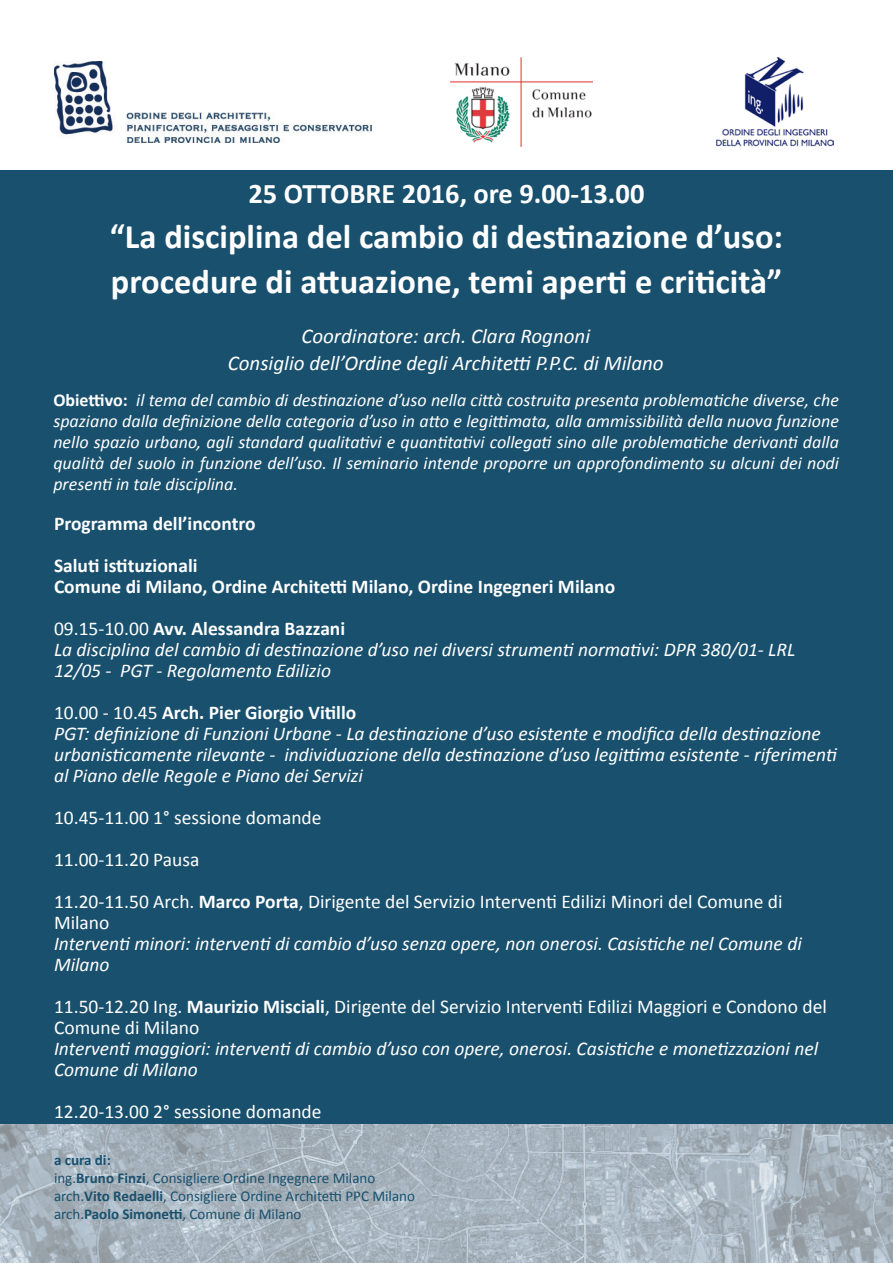
<style>
.page{position:relative;width:893px;height:1263px;background:#fff}
.page>*{position:absolute;margin:0;border:0;box-sizing:border-box;transform-origin:0 0}
.t1{font:700 34.5px/45px "Calibri";color:#fff}
.t2{font:700 28.5px "Calibri";color:#fff}
.t3{font:italic 21px "Calibri";color:#fff}
.t4{font:italic 19.5px/21px "Calibri";color:#fff}
.t5{font:19.5px/21px "Calibri";color:#fff}
.t6{font:700 19.5px "Calibri";color:#fff}
.t7{font:italic 18px/21px "Calibri";color:#fff;text-align:justify}
.t8{font:15px "Calibri";color:#19506d}
.t9{font:700 15px "Calibri";color:#19506d}
.s1{font-weight:700;font-style:normal}
.s2{font-weight:400}
.s3{font-style:normal}
.s4{font-weight:700}
</style>
<div class="page">
<div style="left:0;top:170px;width:893px;height:954px;background:#19506d"></div>
<img style="left:54px;top:62px;width:318px;height:81px">
<img style="left:451px;top:58px;width:141px;height:88px">
<img style="left:716px;top:58px;width:118px;height:89px">
<img style="left:0;top:1124px;width:893px;height:139px">
<p class="t2" style="left:248px;top:175px;width:397px">25 OTTOBRE 2016, ore 9.00-13.00</p>
<p class="t1" style="left:110px;top:214px;width:675px">“La disciplina del cambio di destinazione d’uso: procedure di attuazione, temi aperti e criticità”</p>
<p class="t3" style="left:301px;top:322px;width:290px">Coordinatore: arch. Clara Rognoni</p>
<p class="t3" style="left:228px;top:349px;width:437px">Consiglio dell’Ordine degli Architetti P.P.C. di Milano</p>
<p class="t7" style="left:53px;top:389px;width:787px"><span class="s1">Obiettivo:</span> il tema del cambio di destinazione d’uso nella città costruita presenta problematiche diverse, che spaziano dalla definizione della categoria d’uso in atto e legittimata, alla ammissibilità della nuova funzione nello spazio urbano, agli standard qualitativi e quantitativi collegati sino alle problematiche derivanti dalla qualità del suolo in funzione dell’uso. Il seminario intende proporre un approfondimento su alcuni dei nodi presenti in tale disciplina.</p>
<p class="t6" style="left:54px;top:511px;width:203px">Programma dell’incontro</p>
<p class="t6" style="left:54px;top:553px;width:145px">Saluti istituzionali</p>
<p class="t6" style="left:54px;top:574px;width:563px">Comune di Milano, Ordine Architetti Milano, Ordine Ingegneri Milano</p>
<p class="t6" style="left:54px;top:616px;width:293px"><span class="s2">09.15-10.00</span> Avv. Alessandra Bazzani</p>
<p class="t4" style="left:54px;top:638px;width:743px">La disciplina del cambio di destinazione d’uso nei diversi strumenti normativi: DPR 380/01- LRL<br>12/05 - PGT - Regolamento Edilizio</p>
<p class="t4" style="left:54px;top:701px;width:785px"><span class="s3">10.00 - 10.45</span> <span class="s1">Arch. Pier Giorgio Vitillo<br></span>PGT: definizione di Funzioni Urbane - La destinazione d’uso esistente e modifica della destinazione urbanisticamente rilevante - individuazione della destinazione d’uso legittima esistente - riferimenti al Piano delle Regole e Piano dei Servizi</p>
<p class="t5" style="left:54px;top:807px;width:269px">10.45-11.00 1° sessione domande</p>
<p class="t5" style="left:54px;top:849px;width:147px">11.00-11.20 Pausa</p>
<p class="t5" style="left:54px;top:891px;width:730px">11.20-11.50 Arch. <span class="s4">Marco Porta</span>, Dirigente del Servizio Interventi Edilizi Minori del Comune di<br>Milano</p>
<p class="t4" style="left:54px;top:932px;width:749px">Interventi minori: interventi di cambio d’uso senza opere, non onerosi. Casistiche nel Comune di<br>Milano</p>
<p class="t5" style="left:54px;top:996px;width:774px">11.50-12.20 Ing. <span class="s4">Maurizio Misciali</span>, Dirigente del Servizio Interventi Edilizi Maggiori e Condono del<br>Comune di Milano</p>
<p class="t4" style="left:54px;top:1037px;width:766px">Interventi maggiori: interventi di cambio d’uso con opere, onerosi. Casistiche e monetizzazioni nel<br>Comune di Milano</p>
<p class="t5" style="left:54px;top:1101px;width:269px">12.20-13.00 2° sessione domande</p>
<p class="t9" style="left:54px;top:1150px;width:58px">a cura di:</p>
<p class="t8" style="left:54px;top:1168px;width:323px">ing.<span class="s4">Bruno Finzi</span>, Consigliere Ordine Ingegnere Milano</p>
<p class="t8" style="left:54px;top:1186px;width:363px">arch.<span class="s4">Vito Redaelli</span>, Consigliere Ordine Architetti PPC Milano</p>
<p class="t8" style="left:54px;top:1204px;width:249px">arch.<span class="s4">Paolo Simonetti</span>, Comune di Milano</p>
</div>
